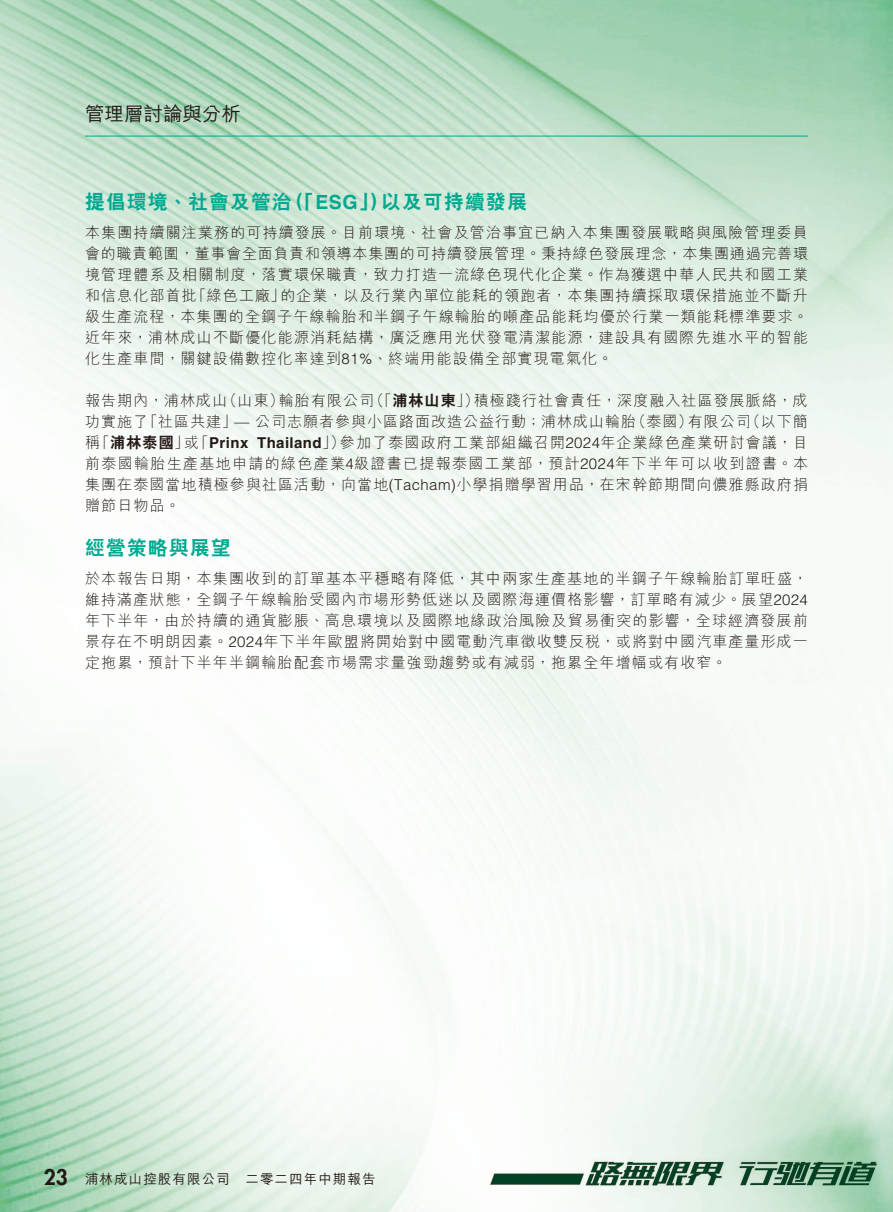
<style>
.page{position:relative;width:893px;height:1212px;background:#fff}
.page>*{position:absolute;margin:0;border:0;box-sizing:border-box;transform-origin:0 0}
.t1{font:800 21px "Futura Std";color:#231916}
.t2{font:800 19.5px "C Hei 2 HK";letter-spacing:.08em;color:#00a990}
.t3{font:500 19.5px "M Hei HK";color:#231916}
.t4{font:300 15px/21px "M Hei HK";letter-spacing:.075em;color:#231916}
.t5{font:700 15px "Helvetica LT Std";letter-spacing:.03em;color:#231916}
.t6{font:500 13.5px "M Hei HK";letter-spacing:.08em;color:#231916}
.s1{font-family:"Helvetica LT Std";font-weight:700}
.s2{font-family:"Helvetica LT Std"}
.s3{font-family:"C Hei 2 HK";font-weight:800}
.s4{font-family:"M Hei HK";font-weight:300}
</style>
<div class="page">
<img style="left:0;top:0;width:893px;height:1212px">
<hr style="left:85px;top:136px;width:723px;height:1px;background:#00a990">
<h2 class="t3" style="left:85px;top:99px;width:157px">管理層討論與分析</h2>
<h2 class="t2" style="left:85px;top:192px;width:208px">提倡環境、社會及管治</h2>
<p class="t4" style="left:85px;top:222px;width:724px;text-align:right">本集團持續關注業務的可持續發展。目前環境、社會及管治事宜已納入本集團發展戰略與風險管理委員會的職責範圍，董事會全面負責和領導本集團的可持續發展管理。秉持綠色發展理念，本集團通過完善環境管理體系及相關制度，落實環保職責，致力打造一流綠色現代化企業。作為獲選中華人民共和國工業的企業，以及行業內單位能耗的領跑者，本集團持續採取環保措施並不斷升</p>
<h2 class="t2" style="left:381px;top:192px;width:147px">以及可持續發展</h2>
<h2 class="t2" style="left:285px;top:192px;width:104px">（「<span class="s1">ESG</span>」）</h2>
<p class="t4" style="left:85px;top:285px;width:724px">和信息化部首批<br>級生產流程，本集團的全鋼子午線輪胎和半鋼子午線輪胎的噸產品能耗均優於行業一類能耗標準要求。近年來，浦林成山不斷優化能源消耗結構，廣泛應用光伏發電清潔能源，建設具有國際先進水平的智能化生產車間，關鍵設備數控化率達到<span class="s2">81%</span>、終端用能設備全部實現電氣化。</p>
<p class="t4" style="left:474px;top:390px;width:335px">積極踐行社會責任，深度融入社區發展脈絡，成</p>
<p class="t4" style="left:191px;top:285px;width:96px">「綠色工廠」</p>
<p class="t4" style="left:222px;top:390px;width:63px">（山東）</p>
<p class="t4" style="left:369px;top:390px;width:111px">（「<span class="s3">浦林山東</span>」）</p>
<p class="t4" style="left:279px;top:390px;width:97px">輪胎有限公司</p>
<p class="t4" style="left:85px;top:390px;width:144px">報告期內，浦林成山</p>
<p class="t4" style="left:143px;top:411px;width:495px">「社區共建」<span class="s2">—</span> 公司志願者參與小區路面改造公益行動；浦林成山輪胎</p>
<p class="t4" style="left:631px;top:411px;width:63px">（泰國）</p>
<p class="t4" style="left:745px;top:411px;width:64px">（以下簡</p>
<p class="t4" style="left:85px;top:411px;width:65px">功實施了</p>
<p class="t4" style="left:688px;top:411px;width:65px">有限公司</p>
<p class="t4" style="left:340px;top:432px;width:470px">參加了泰國政府工業部組織召開<span class="s2">2024</span>年企業綠色產業研討會議，目</p>
<p class="t5" style="left:257px;top:434px;width:89px">Thailand<span class="s4">」）</span></p>
<p class="t5" style="left:95px;top:434px;width:155px"><span class="s4">「</span><span class="s3">浦林泰國</span><span class="s4">」「</span>Prinx</p>
<p class="t4" style="left:85px;top:432px;width:724px">稱<br>前泰國輪胎生產基地申請的綠色產業<span class="s2">4</span>級證書已提報泰國工業部，預計<span class="s2">2024</span>年下半年可以收到證書。本集團在泰國當地積極參與社區活動，向當地<span class="s2">(Tacham)</span>小學捐贈學習用品，在宋幹節期間向儂雅縣政府捐贈節日物品。</p>
<h2 class="t2" style="left:85px;top:538px;width:147px">經營策略與展望</h2>
<p class="t4" style="left:85px;top:568px;width:724px;text-align:justify">於本報告日期，本集團收到的訂單基本平穩略有降低，其中兩家生產基地的半鋼子午線輪胎訂單旺盛，維持滿產狀態，全鋼子午線輪胎受國內市場形勢低迷以及國際海運價格影響，訂單略有減少。展望<span class="s2">2024</span>年下半年，由於持續的通貨膨脹、高息環境以及國際地緣政治風險及貿易衝突的影響，全球經濟發展前景存在不明朗因素。<span class="s2">2024</span>年下半年歐盟將開始對中國電動汽車徵收雙反稅，或將對中國汽車產量形成一定拖累，預計下半年半鋼輪胎配套市場需求量強勁趨勢或有減弱，拖累全年增幅或有收窄。</p>
<p class="t4" style="left:184px;top:432px;width:17px">或</p>
<h1 class="t1" style="left:44px;top:1164px;width:26px">23</h1>
<p class="t6" style="left:85px;top:1169px;width:146px">浦林成山控股有限公司</p>
<p class="t6" style="left:245px;top:1169px;width:132px">二零二四年中期報告</p>
</div>
